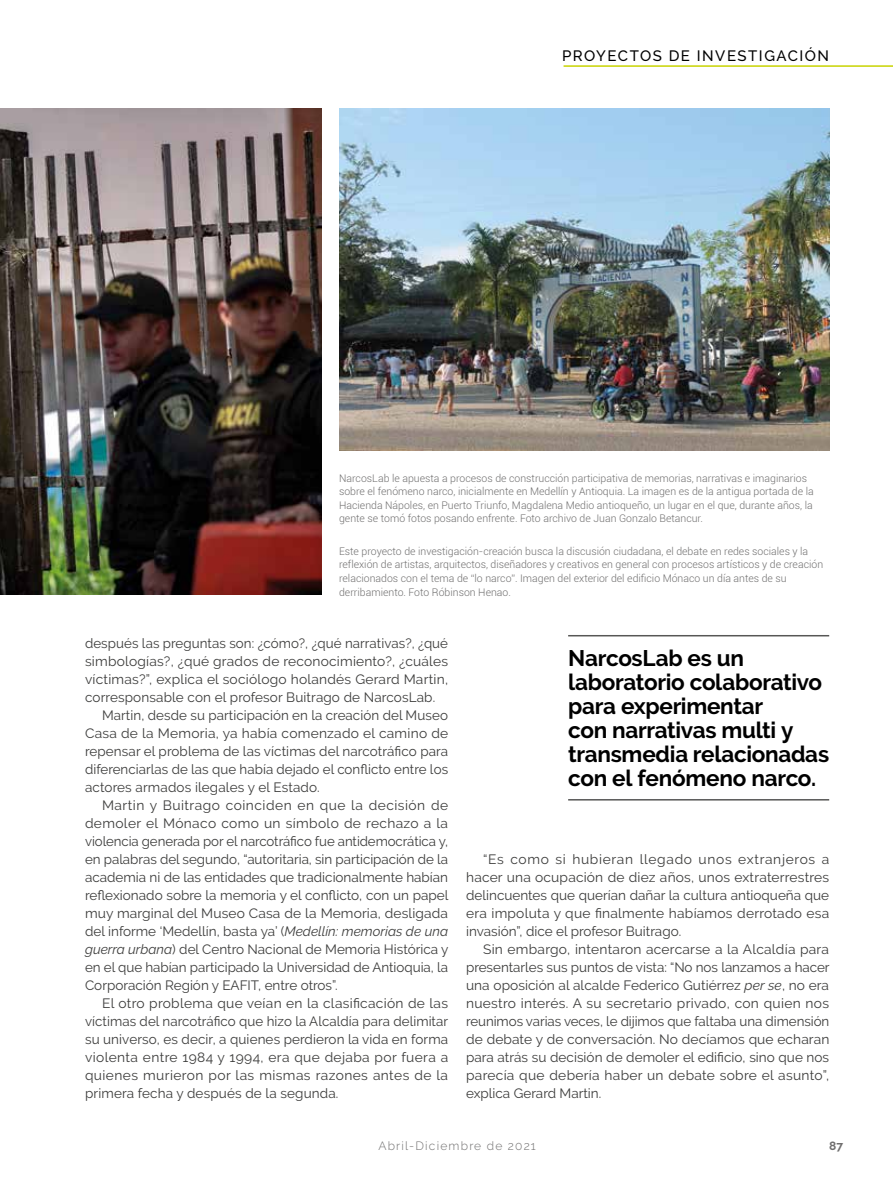
<style>
.page{position:relative;width:893px;height:1191px;background:#fff}
.page>*{position:absolute;margin:0;border:0;box-sizing:border-box;transform-origin:0 0}
.t1{font:700 22.5px/24px "Raleway";letter-spacing:-.015em;color:#000}
.t2{font:500 15px "Raleway";letter-spacing:.1em;color:#000}
.t3{font:13.5px/18px "Raleway";letter-spacing:.005em;color:#3c3c3b;text-align:justify}
.t4{font:13.5px "Raleway";letter-spacing:.025em;color:#3c3c3b}
.t5{font:13.5px "Raleway";letter-spacing:.03em;color:#3c3c3b}
.t6{font:13.5px "Raleway";letter-spacing:.035em;color:#3c3c3b}
.t7{font:300 12px "Raleway";letter-spacing:.1em;color:#706f6f}
.t8{font:700 12px "Raleway";color:#706f6f}
.t9{font:300 10.5px/13.5px "Roboto";color:#706f6f}
.s1{font-style:italic}
</style>
<div class="page">
<img style="left:0;top:108px;width:321px;height:486px">
<img style="left:339px;top:108px;width:490px;height:342px">
<hr style="left:568px;top:635px;width:261px;height:1px;background:#575756">
<hr style="left:568px;top:799px;width:261px;height:1px;background:#575756">
<hr style="left:564px;top:65px;width:329px;height:2px;background:#c8d300">
<p class="t2" style="left:562px;top:47px;width:269px">PROYECTOS DE INVESTIGACIÓN</p>
<p class="t9" style="left:339px;top:471px;width:476px">NarcosLab le apuesta a procesos de construcción participativa de memorias, narrativas e imaginarios sobre el fenómeno narco, inicialmente en Medellín y Antioquia. La imagen es de la antigua portada de la Hacienda Nápoles, en Puerto Triunfo, Magdalena Medio antioqueño, un lugar en el que, durante años, la gente se tomó fotos posando enfrente. Foto archivo de Juan Gonzalo Betancur.</p>
<p class="t9" style="left:339px;top:544px;width:486px">Este proyecto de investigación-creación busca la discusión ciudadana, el debate en redes sociales y la reflexión de artistas, arquitectos, diseñadores y creativos en general con procesos artísticos y de creación relacionados con el tema de “lo narco”. Imagen del exterior del edificio Mónaco un día antes de su derribamiento. Foto Róbinson Henao.</p>
<p class="t3" style="left:85px;top:634px;width:365px">después las preguntas son: ¿cómo?, ¿qué narrativas?, ¿qué</p>
<p class="t3" style="left:85px;top:652px;width:365px">simbologías?, ¿qué grados de reconocimiento?, ¿cuáles</p>
<p class="t3" style="left:85px;top:670px;width:365px">víctimas?”, explica el sociólogo holandés Gerard Martin,</p>
<p class="t3" style="left:85px;top:688px;width:352px">corresponsable con el profesor Buitrago de NarcosLab.</p>
<p class="t3" style="left:102px;top:706px;width:347px">Martin, desde su participación en la creación del Museo</p>
<p class="t3" style="left:85px;top:724px;width:365px">Casa de la Memoria, ya había comenzado el camino de</p>
<p class="t3" style="left:85px;top:742px;width:365px">repensar el problema de las víctimas del narcotráfico para</p>
<p class="t3" style="left:85px;top:760px;width:365px">diferenciarlas de las que había dejado el conflicto entre los</p>
<p class="t3" style="left:85px;top:778px;width:236px">actores armados ilegales y el Estado.</p>
<p class="t6" style="left:102px;top:797px;width:348px">Martin y Buitrago coinciden en que la decisión de</p>
<p class="t4" style="left:85px;top:815px;width:365px">demoler el Mónaco como un símbolo de rechazo a la</p>
<p class="t3" style="left:85px;top:832px;width:365px">violencia generada por el narcotráfico fue antidemocrática y,</p>
<p class="t3" style="left:85px;top:850px;width:365px">en palabras del segundo, “autoritaria, sin participación de la</p>
<p class="t3" style="left:85px;top:868px;width:365px">academia ni de las entidades que tradicionalmente habían</p>
<p class="t3" style="left:85px;top:886px;width:365px">reflexionado sobre la memoria y el conflicto, con un papel</p>
<p class="t3" style="left:85px;top:904px;width:364px">muy marginal del Museo Casa de la Memoria, desligada</p>
<p class="t3" style="left:85px;top:922px;width:365px">del informe ‘Medellín, basta ya’ (<span class="s1">Medellín: memorias de una</span></p>
<p class="t3" style="left:85px;top:940px;width:365px"><span class="s1">guerra urbana</span>) del Centro Nacional de Memoria Histórica y</p>
<p class="t3" style="left:85px;top:958px;width:364px">en el que habían participado la Universidad de Antioquia, la</p>
<p class="t3" style="left:85px;top:976px;width:254px">Corporación Región y EAFIT, entre otros”.</p>
<p class="t3" style="left:102px;top:994px;width:347px">El otro problema que veían en la clasificación de las</p>
<p class="t3" style="left:85px;top:1012px;width:365px">víctimas del narcotráfico que hizo la Alcaldía para delimitar</p>
<p class="t3" style="left:85px;top:1030px;width:365px">su universo, es decir, a quienes perdieron la vida en forma</p>
<p class="t4" style="left:85px;top:1049px;width:365px">violenta entre 1984 y 1994, era que dejaba por fuera a</p>
<p class="t5" style="left:85px;top:1067px;width:365px">quienes murieron por las mismas razones antes de la</p>
<p class="t3" style="left:85px;top:1084px;width:255px">primera fecha y después de la segunda.</p>
<h1 class="t1" style="left:568px;top:646px;width:263px">NarcosLab es un laboratorio colaborativo para experimentar<br>con narrativas multi y transmedia relacionadas con el fenómeno narco.</h1>
<p class="t3" style="left:466px;top:850px;width:365px;text-indent:17px">“Es como si hubieran llegado unos extranjeros a hacer una ocupación de diez años, unos extraterrestres delincuentes que querían dañar la cultura antioqueña que era impoluta y que finalmente habíamos derrotado esa invasión”, dice el profesor Buitrago.</p>
<p class="t3" style="left:466px;top:940px;width:365px;text-indent:17px">Sin embargo, intentaron acercarse a la Alcaldía para presentarles sus puntos de vista: “No nos lanzamos a hacer una oposición al alcalde Federico Gutiérrez <span class="s1">per se</span>, no era nuestro interés. A su secretario privado, con quien nos reunimos varias veces, le dijimos que faltaba una dimensión de debate y de conversación. No decíamos que echaran para atrás su decisión de demoler el edificio, sino que nos parecía que debería haber un debate sobre el asunto”, explica Gerard Martin.</p>
<p class="t7" style="left:378px;top:1139px;width:159px">Abril-Diciembre de 2021</p>
<p class="t8" style="left:829px;top:1139px;width:15px">87</p>
</div>
